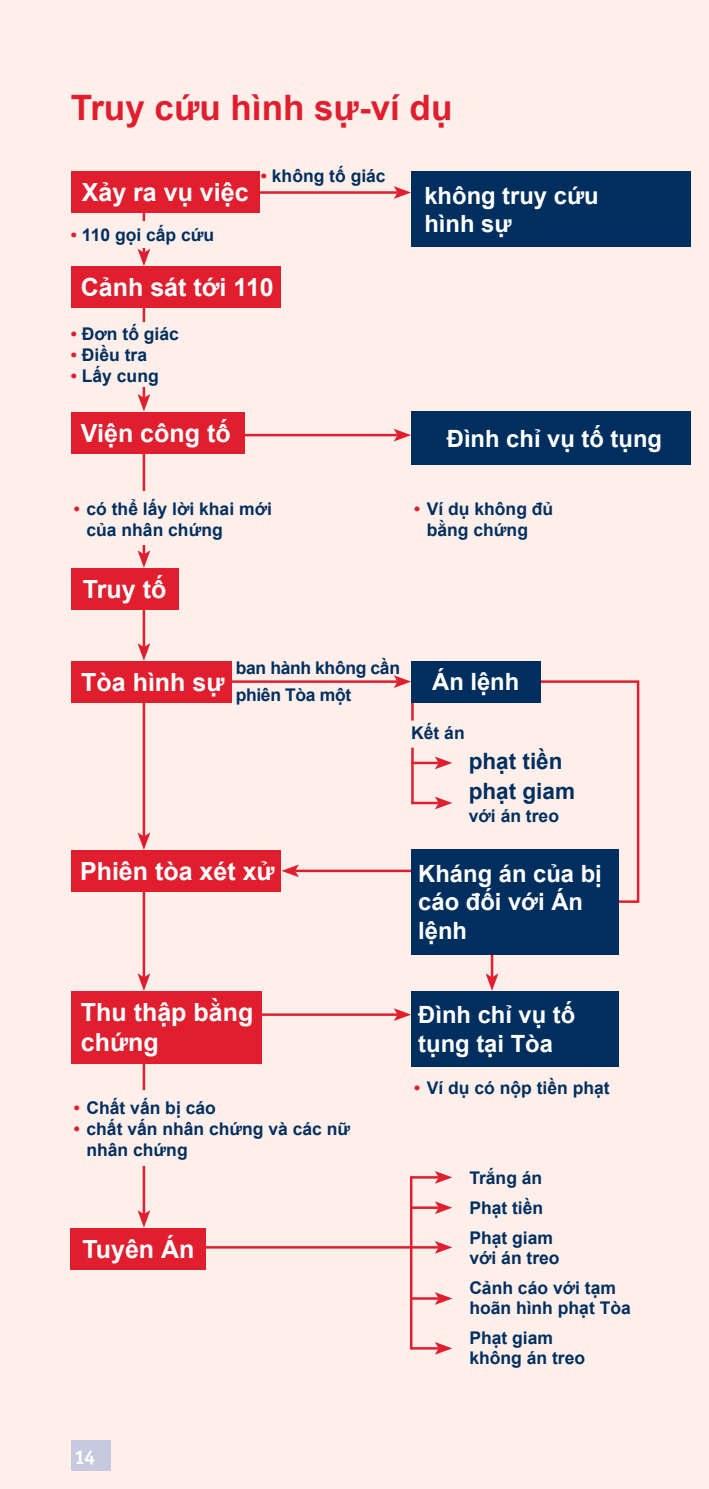
<style>
.page{position:relative;width:709px;height:1489px;background:#fff}
.page>*{position:absolute;margin:0;border:0;box-sizing:border-box;transform-origin:0 0}
.t1{font:700 35px "Arial";color:#e01e2e}
.t2{font:700 25px/30px "Arial";color:#fff}
.t3{font:700 23.75px/28.5px "Arial";color:#fff}
.t4{font:700 22.5px/30px "Arial";color:#002f5f}
.t5{font:700 20px "Officina Sans ITC";color:#fff}
.t6{font:700 17.5px/30px "Arial";color:#002f5f}
.t7{font:700 17.5px/27.5px "Arial";letter-spacing:-.02em;color:#002f5f}
.s1{color:#e01e2e}
.s2{font-family:"Officina Sans ITC";color:#e01e2e}
</style>
<div class="page">
<div style="left:0;top:0;width:709px;height:1488px;background:#ffefea"></div>
<div style="left:71px;top:1440px;width:40px;height:30px;background:#c6cadd"></div>
<div style="left:71px;top:171px;width:188px;height:42px;background:#e01e2e"></div>
<div style="left:71px;top:266px;width:210px;height:42px;background:#e01e2e"></div>
<div style="left:71px;top:990px;width:190px;height:73px;background:#e01e2e"></div>
<div style="left:71px;top:660px;width:161px;height:42px;background:#e01e2e"></div>
<div style="left:71px;top:568px;width:107px;height:41px;background:#e01e2e"></div>
<div style="left:71px;top:850px;width:210px;height:41px;background:#e01e2e"></div>
<div style="left:411px;top:171px;width:279px;height:76px;background:#002f5f"></div>
<div style="left:411px;top:411px;width:279px;height:54px;background:#002f5f"></div>
<div style="left:411px;top:990px;width:207px;height:76px;background:#002f5f"></div>
<div style="left:71px;top:1227px;width:135px;height:42px;background:#e01e2e"></div>
<hr style="left:259px;top:191px;width:138px;height:3px;background:#e01e2e">
<svg style="left:393px;top:186px;width:18px;height:13px"></svg>
<hr style="left:227px;top:680px;width:170px;height:3px;background:#e01e2e">
<svg style="left:393px;top:675px;width:18px;height:13px"></svg>
<hr style="left:259px;top:1013px;width:138px;height:2px;background:#e01e2e">
<svg style="left:393px;top:1008px;width:18px;height:12px"></svg>
<hr style="left:295px;top:869px;width:116px;height:3px;background:#e01e2e">
<svg style="left:281px;top:864px;width:18px;height:13px"></svg>
<hr style="left:237px;top:434px;width:160px;height:2px;background:#e01e2e">
<svg style="left:393px;top:429px;width:18px;height:12px"></svg>
<hr style="left:143px;top:213px;width:2px;height:39px;background:#e01e2e">
<svg style="left:137px;top:249px;width:13px;height:17px"></svg>
<hr style="left:491px;top:954px;width:2px;height:23px;background:#e01e2e">
<svg style="left:485px;top:973px;width:13px;height:17px"></svg>
<hr style="left:143px;top:308px;width:2px;height:90px;background:#e01e2e">
<svg style="left:137px;top:394px;width:13px;height:17px"></svg>
<hr style="left:143px;top:450px;width:2px;height:104px;background:#e01e2e">
<svg style="left:137px;top:550px;width:13px;height:18px"></svg>
<hr style="left:143px;top:609px;width:2px;height:38px;background:#e01e2e">
<svg style="left:137px;top:643px;width:13px;height:17px"></svg>
<hr style="left:143px;top:702px;width:2px;height:134px;background:#e01e2e">
<svg style="left:137px;top:832px;width:13px;height:18px"></svg>
<hr style="left:143px;top:891px;width:2px;height:86px;background:#e01e2e">
<svg style="left:137px;top:973px;width:13px;height:17px"></svg>
<hr style="left:143px;top:1061px;width:2px;height:152px;background:#e01e2e">
<svg style="left:137px;top:1210px;width:13px;height:17px"></svg>
<div style="left:71px;top:221px;width:173px;height:26px;background:#ffefea"></div>
<div style="left:71px;top:322px;width:248px;height:65px;background:#ffefea"></div>
<div style="left:71px;top:491px;width:292px;height:54px;background:#ffefea"></div>
<div style="left:71px;top:1089px;width:303px;height:76px;background:#ffefea"></div>
<hr style="left:201px;top:1245px;width:237px;height:3px;background:#e01e2e">
<svg style="left:435px;top:1241px;width:17px;height:12px"></svg>
<hr style="left:411px;top:1206px;width:27px;height:2px;background:#e01e2e">
<svg style="left:435px;top:1201px;width:17px;height:12px"></svg>
<hr style="left:411px;top:1175px;width:27px;height:3px;background:#e01e2e">
<svg style="left:435px;top:1171px;width:17px;height:12px"></svg>
<hr style="left:411px;top:1297px;width:27px;height:2px;background:#e01e2e">
<svg style="left:435px;top:1292px;width:17px;height:12px"></svg>
<hr style="left:411px;top:1346px;width:27px;height:3px;background:#e01e2e">
<svg style="left:435px;top:1342px;width:17px;height:12px"></svg>
<hr style="left:410px;top:1176px;width:2px;height:173px;background:#e01e2e">
<svg style="left:538px;top:679px;width:102px;height:225px"></svg>
<div style="left:411px;top:849px;width:207px;height:105px;background:#002f5f"></div>
<hr style="left:411px;top:761px;width:27px;height:3px;background:#e01e2e">
<svg style="left:435px;top:756px;width:17px;height:13px"></svg>
<hr style="left:411px;top:801px;width:27px;height:3px;background:#e01e2e">
<svg style="left:435px;top:796px;width:17px;height:13px"></svg>
<hr style="left:411px;top:702px;width:3px;height:18px;background:#e01e2e">
<hr style="left:411px;top:747px;width:3px;height:57px;background:#e01e2e">
<div style="left:411px;top:660px;width:129px;height:42px;background:#002f5f"></div>
<div style="left:71px;top:412px;width:173px;height:41px;background:#e01e2e"></div>
<h1 class="t1" style="left:71px;top:85px;width:383px">Truy cứu hình sự-ví dụ</h1>
<p class="t6" style="left:250px;top:162px;width:137px"><span class="s1">• •</span> không tố giác</p>
<h2 class="t2" style="left:82px;top:178px;width:168px">Xảy ra vụ việc</h2>
<p class="t6" style="left:71px;top:220px;width:145px"><span class="s1">•</span> 110 gọi cấp cứu</p>
<h2 class="t2" style="left:81px;top:273px;width:194px">Cảnh sát tới 110</h2>
<p class="t6" style="left:71px;top:319px;width:110px"><span class="s1">•</span> Đơn tố giác</p>
<p class="t6" style="left:71px;top:340px;width:78px"><span class="s1">•</span> Điều tra</p>
<p class="t6" style="left:71px;top:361px;width:89px"><span class="s1">•</span> Lấy cung</p>
<h2 class="t2" style="left:81px;top:419px;width:151px">Viện công tố</h2>
<p class="t6" style="left:86px;top:498px;width:187px;line-height:21px;text-indent:-16px"><span class="s2">•</span> có thể lấy lời khai mới của nhân chứng</p>
<h2 class="t2" style="left:83px;top:575px;width:85px">Truy tố</h2>
<h3 class="t3" style="left:424px;top:182px;width:176px">không truy cứu hình sự</h3>
<h3 class="t3" style="left:447px;top:425px;width:217px">Đình chỉ vụ tố tụng</h3>
<p class="t6" style="left:411px;top:498px;width:144px;line-height:21px;text-align:center"><span class="s2">•</span> Ví dụ không đủ bằng chứng</p>
<h2 class="t2" style="left:81px;top:667px;width:145px">Tòa hình sự</h2>
<p class="t7" style="left:236px;top:654px;width:166px">ban hành không cần phiên Tòa một</p>
<h3 class="t3" style="left:432px;top:668px;width:89px">Án lệnh</h3>
<p class="t6" style="left:411px;top:718px;width:55px">Kết án</p>
<p class="t4" style="left:469px;top:747px;width:108px">phạt tiền phạt giam</p>
<p class="t6" style="left:469px;top:801px;width:92px">với án treo</p>
<h2 class="t2" style="left:80px;top:857px;width:196px">Phiên tòa xét xử</h2>
<h3 class="t3" style="left:418px;top:860px;width:185px">Kháng án của bị cáo đối với Án lệnh</h3>
<h2 class="t2" style="left:81px;top:998px;width:174px">Thu thập bằng chứng</h2>
<p class="t6" style="left:71px;top:1093px;width:146px"><span class="s2">•</span> Chất vấn bị cáo</p>
<p class="t6" style="left:86px;top:1118px;width:265px;line-height:21px;text-indent:-16px"><span class="s2">•</span> chất vấn nhân chứng và các nữ nhân chứng</p>
<h2 class="t2" style="left:82px;top:1234px;width:114px">Tuyên Án</h2>
<h3 class="t3" style="left:418px;top:1001px;width:159px">Đình chỉ vụ tố tụng tại Tòa</h3>
<p class="t6" style="left:411px;top:1073px;width:200px"><span class="s2">•</span> Ví dụ có nộp tiền phạt</p>
<p class="t6" style="left:469px;top:1163px;width:85px">Trắng án<br>Phạt tiền<br>Phạt giam</p>
<p class="t6" style="left:469px;top:1243px;width:148px">với án treo<br>Cảnh cáo với tạm</p>
<p class="t6" style="left:469px;top:1293px;width:163px">hoãn hình phạt Tòa<br>Phạt giam</p>
<p class="t6" style="left:469px;top:1343px;width:117px">không án treo</p>
<p class="t5" style="left:74px;top:1444px;width:22px">14</p>
</div>
